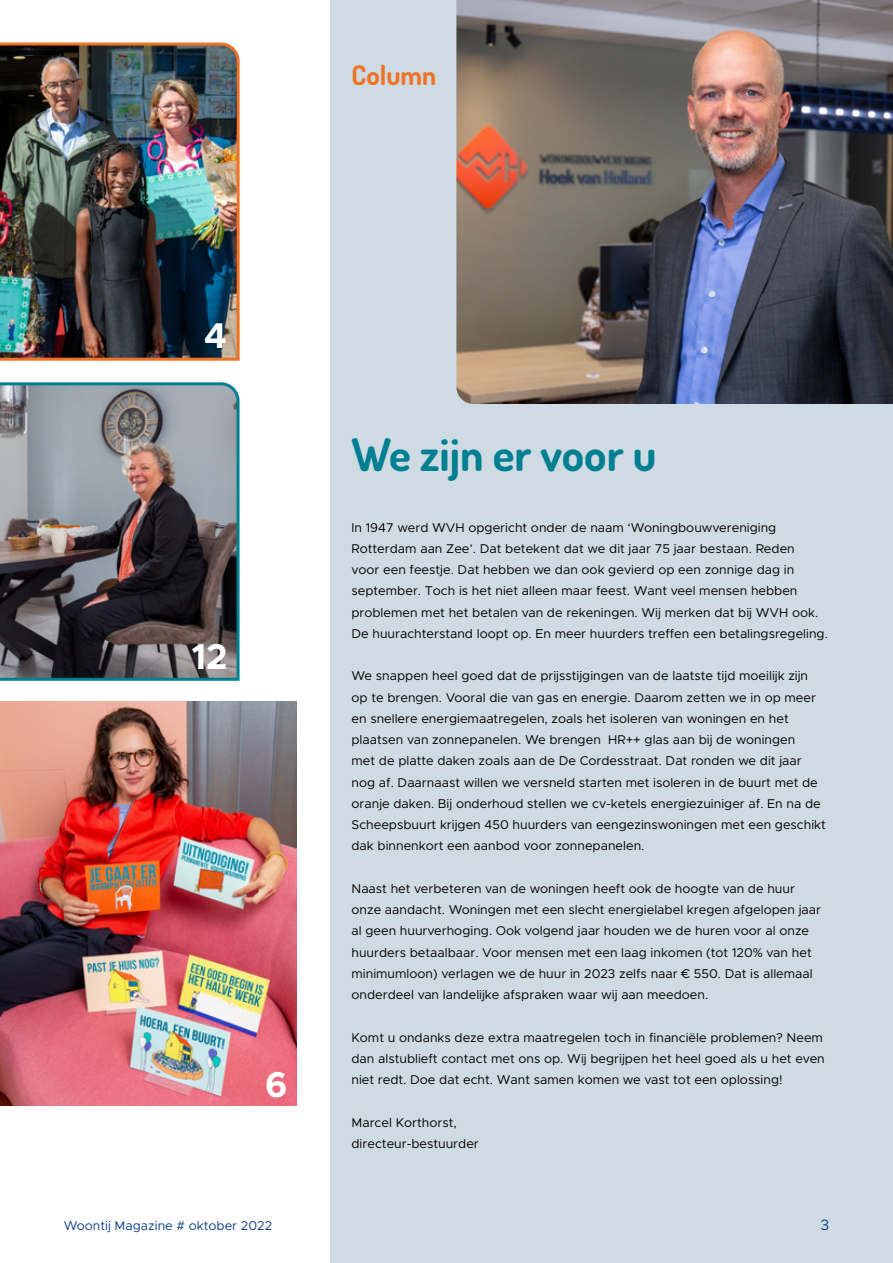
<style>
.page{position:relative;width:893px;height:1263px;background:#fff}
.page>*{position:absolute;margin:0;border:0;box-sizing:border-box;transform-origin:0 0}
.t1{font:700 45px "Dosis";color:#007f92}
.t2{font:700 36px "Metropolis";color:#fff}
.t3{font:700 27px "Dosis";color:#ee7326}
.t4{font:15px "Metropolis";color:#0f3e89}
.t5{font:12.75px/21.3px "Metropolis";color:#000}
.t6{font:12.75px "Metropolis";color:#0f3e89}
</style>
<div class="page">
<div style="left:330px;top:0;width:563px;height:1263px;background:#cedbe2"></div>
<img style="left:456px;top:0;width:437px;height:404px">
<img style="left:0;top:42px;width:240px;height:319px">
<img style="left:0;top:382px;width:240px;height:299px">
<img style="left:0;top:702px;width:296px;height:404px">
<h3 class="t3" style="left:351px;top:58px;width:86px">Column</h3>
<h2 class="t2" style="left:204px;top:312px;width:24px">4</h2>
<h2 class="t2" style="left:192px;top:633px;width:37px">12</h2>
<h2 class="t2" style="left:265px;top:1062px;width:24px">6</h2>
<h1 class="t1" style="left:351px;top:426px;width:306px">We zijn er voor u</h1>
<p class="t5" style="left:351px;top:516px;width:478px">In 1947 werd WVH opgericht onder de naam ‘Woningbouwvereniging Rotterdam aan Zee’. Dat betekent dat we dit jaar 75 jaar bestaan. Reden<br>voor een feestje. Dat hebben we dan ook gevierd op een zonnige dag in september. Toch is het niet alleen maar feest. Want veel mensen hebben problemen met het betalen van de rekeningen. Wij merken dat bij WVH ook.<br>De huurachterstand loopt op. En meer huurders treffen een betalingsregeling.</p>
<p class="t5" style="left:351px;top:665px;width:476px">We snappen heel goed dat de prijsstijgingen van de laatste tijd moeilijk zijn op te brengen. Vooral die van gas en energie. Daarom zetten we in op meer en snellere energiemaatregelen, zoals het isoleren van woningen en het plaatsen van zonnepanelen. We brengen HR++ glas aan bij de woningen<br>met de platte daken zoals aan de De Cordesstraat. Dat ronden we dit jaar nog af. Daarnaast willen we versneld starten met isoleren in de buurt met de oranje daken. Bij onderhoud stellen we cv-ketels energiezuiniger af. En na de Scheepsbuurt krijgen 450 huurders van eengezinswoningen met een geschikt dak binnenkort een aanbod voor zonnepanelen.</p>
<p class="t5" style="left:351px;top:878px;width:471px">Naast het verbeteren van de woningen heeft ook de hoogte van de huur onze aandacht. Woningen met een slecht energielabel kregen afgelopen jaar al geen huurverhoging. Ook volgend jaar houden we de huren voor al onze huurders betaalbaar. Voor mensen met een laag inkomen (tot 120% van het minimumloon) verlagen we de huur in 2023 zelfs naar € 550. Dat is allemaal onderdeel van landelijke afspraken waar wij aan meedoen.</p>
<p class="t5" style="left:351px;top:1027px;width:475px">Komt u ondanks deze extra maatregelen toch in financiële problemen? Neem dan alstublieft contact met ons op. Wij begrijpen het heel goed als u het even niet redt. Doe dat echt. Want samen komen we vast tot een oplossing!</p>
<p class="t5" style="left:351px;top:1112px;width:129px">Marcel Korthorst, directeur-bestuurder</p>
<p class="t6" style="left:64px;top:1218px;width:210px">Woontij Magazine # oktober 2022</p>
<p class="t4" style="left:820px;top:1216px;width:10px">3</p>
</div>
